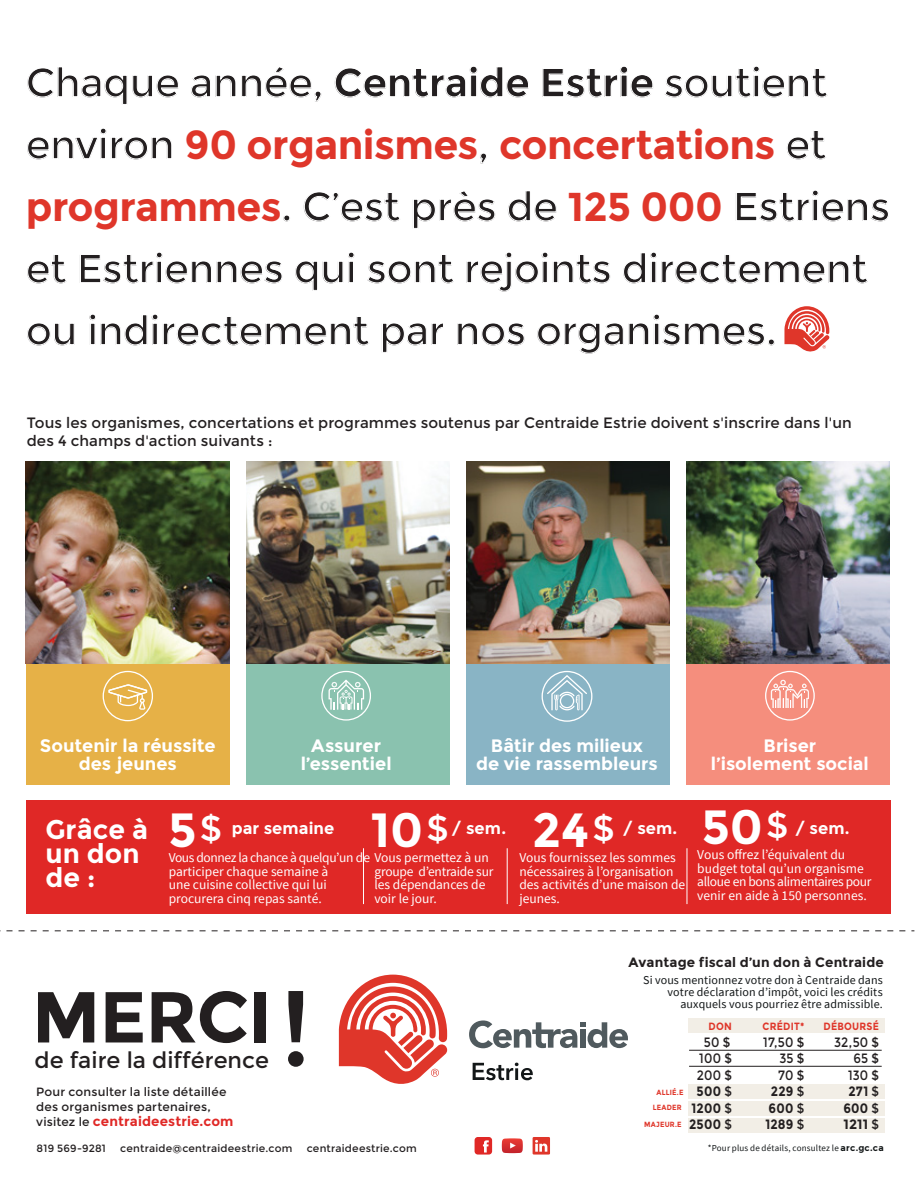
<style>
.page{position:relative;width:918px;height:1188px;background:#fff}
.page>*{position:absolute;margin:0;border:0;box-sizing:border-box;transform-origin:0 0}
.t1{font:104.55px "Montserrat";color:#231f20}
.t2{font:700 72px "Montserrat";letter-spacing:-.015em;color:#231f20}
.t3{font:40.35px/61.9px "Montserrat";letter-spacing:-.015em;color:#231f20}
.t4{font:700 27px/24px "Montserrat";color:#fff}
.t5{font:22.5px "Montserrat";color:#231f20}
.t6{font:700 18px/18px "Montserrat";color:#fff;text-align:center}
.t7{font:700 16.5px "Montserrat";letter-spacing:.005em;color:#fff}
.t8{font:15px/18px "Montserrat";letter-spacing:.005em;color:#231f20}
.t9{font:13.5px/13.5px "Source Sans Pro";color:#fff}
.t10{font:700 13.5px "Montserrat";letter-spacing:.015em;color:#231f20}
.t11{font:13.5px "Montserrat";letter-spacing:.015em;color:#231f20;scale:.9 1}
.t12{font:700 13.5px "Montserrat";letter-spacing:.015em;color:#231f20;scale:.9 1}
.t13{font:700 13.5px "Montserrat";letter-spacing:.01em;color:#e02826}
.t14{font:12px/12px "Source Sans Pro";letter-spacing:.01em;color:#131718;text-align:right}
.t15{font:12px/15px "Montserrat";letter-spacing:.015em;color:#231f20}
.t16{font:10.5px "Montserrat";letter-spacing:.02em;color:#231f20}
.t17{font:700 10.5px "Montserrat";letter-spacing:.025em;color:#df362a;scale:.9 1}
.t18{font:9px "Source Sans Pro";letter-spacing:.02em;color:#131718}
.t19{font:700 7.5px/16.4px "Montserrat";letter-spacing:.03em;color:#df362a;text-align:right;scale:.9 1}
.s1{font-weight:700}
.s2{font-weight:700;color:#df362a}
.s3{font-size:48px}
.s4{font-weight:400;font-size:36px}
.s5{font-weight:400}
.s6{font-weight:400;font-size:12px;color:#231f20}
.s7{font-family:"Montserrat";font-weight:700}
</style>
<div class="page">
<div style="left:26px;top:523px;width:203px;height:262px;background:#e6b147"></div>
<img style="left:26px;top:462px;width:203px;height:202px">
<div style="left:246px;top:523px;width:203px;height:262px;background:#8ac2af"></div>
<img style="left:246px;top:462px;width:203px;height:202px">
<div style="left:466px;top:523px;width:204px;height:262px;background:#89b4c5"></div>
<img style="left:466px;top:462px;width:203px;height:202px">
<div style="left:686px;top:523px;width:204px;height:262px;background:#f58e7d"></div>
<img style="left:686px;top:462px;width:204px;height:202px">
<div style="left:688px;top:1018px;width:197px;height:15px;background:#f2eee6"></div>
<div style="left:688px;top:1084px;width:197px;height:15px;background:#f2eee6"></div>
<div style="left:688px;top:1101px;width:197px;height:15px;background:#f2eee6"></div>
<div style="left:688px;top:1118px;width:197px;height:14px;background:#f2eee6"></div>
<div style="left:26px;top:800px;width:865px;height:113px;background:#e02826"></div>
<svg style="left:0;top:930px;width:914px;height:1px"></svg>
<svg style="left:339px;top:975px;width:108px;height:109px"></svg>
<svg style="left:469px;top:1020px;width:159px;height:28px"></svg>
<svg style="left:473px;top:1063px;width:60px;height:17px"></svg>
<hr style="left:363px;top:848px;width:1px;height:56px;background:#fff">
<hr style="left:507px;top:848px;width:1px;height:56px;background:#fff">
<hr style="left:687px;top:848px;width:1px;height:56px;background:#fff">
<hr style="left:689px;top:1050px;width:193px;height:1px;background:#231f20">
<svg style="left:784px;top:306px;width:45px;height:46px"></svg>
<hr style="left:689px;top:1066px;width:193px;height:1px;background:#231f20">
<svg style="left:475px;top:1137px;width:17px;height:18px"></svg>
<div style="left:533px;top:1137px;width:17px;height:18px;background:#df362a"></div>
<svg style="left:535px;top:1140px;width:12px;height:12px"></svg>
<svg style="left:502px;top:1138px;width:21px;height:15px"></svg>
<svg style="left:321px;top:671px;width:50px;height:50px"></svg>
<svg style="left:542px;top:671px;width:50px;height:51px"></svg>
<svg style="left:765px;top:671px;width:50px;height:50px"></svg>
<svg style="left:103px;top:671px;width:50px;height:50px"></svg>
<h3 class="t3" style="left:26px;top:52px;width:866px">Chaque année, <span class="s1">Centraide Estrie</span> soutient environ <span class="s2">90 organismes</span>, <span class="s2">concertations</span> et <span class="s2">programmes</span>. C’est près de <span class="s2">125 000</span> Estriens et Estriennes qui sont rejoints directement ou indirectement par nos organismes.</h3>
<p class="t8" style="left:27px;top:414px;width:827px">Tous les organismes, concertations et programmes soutenus par Centraide Estrie doivent s'inscrire dans l'un des 4 champs d'action suivants :</p>
<h3 class="t6" style="left:40px;top:736px;width:177px">Soutenir la réussite des jeunes</h3>
<h3 class="t6" style="left:301px;top:736px;width:92px">Assurer l’essentiel</h3>
<h3 class="t6" style="left:476px;top:736px;width:183px">Bâtir des milieux<br>de vie rassembleurs</h3>
<h3 class="t6" style="left:711px;top:736px;width:159px">Briser l’isolement social</h3>
<h3 class="t4" style="left:45px;top:818px;width:104px">Grâce à un don de :</h3>
<p class="t7" style="left:168px;top:819px;width:168px"><span class="s3">5</span> <span class="s4">$</span> par semaine</p>
<p class="t7" style="left:371px;top:819px;width:137px"><span class="s3">10</span> <span class="s4">$</span> / sem.</p>
<p class="t7" style="left:532px;top:819px;width:147px"><span class="s3">24</span> <span class="s4">$</span> / sem.</p>
<p class="t7" style="left:701px;top:819px;width:150px"><span class="s3">50</span> <span class="s4">$</span> / sem.</p>
<p class="t9" style="left:697px;top:848px;width:176px">Vous offrez l’équivalent du budget total qu’un organisme alloue en bons alimentaires pour venir en aide à 150 personnes.</p>
<p class="t9" style="left:169px;top:851px;width:322px">Vous donnez la chance à quelqu’un de Vous permettez à un participer chaque semaine à<br>une cuisine collective qui lui<br>procurera cinq repas santé.</p>
<p class="t9" style="left:519px;top:851px;width:167px">Vous fournissez les sommes nécessaires à l’organisation des activités d’une maison de jeunes.</p>
<p class="t9" style="left:374px;top:865px;width:121px">groupe d’entraide sur les dépendances de voir le jour.</p>
<p class="t10" style="left:629px;top:954px;width:257px">Avantage fiscal d’un don à Centraide</p>
<p class="t14" style="left:643px;top:974px;width:241px">Si vous mentionnez votre don à Centraide dans votre déclaration d’impôt, voici les crédits</p>
<h2 class="t2" style="left:32px;top:974px;width:242px">MERCI</h2>
<p class="t14" style="left:680px;top:998px;width:204px">auxquels vous pourriez être admissible.</p>
<h3 class="t5" style="left:35px;top:1047px;width:236px">de faire la différence</h3>
<h1 class="t1" style="left:280px;top:968px;width:32px">!</h1>
<p class="t17" style="left:709px;top:1020px;width:27px">DON</p>
<p class="t17" style="left:763px;top:1020px;width:48px">CRÉDIT*</p>
<p class="t17" style="left:823px;top:1020px;width:63px">DÉBOURSÉ</p>
<p class="t11" style="left:704px;top:1034px;width:31px">50 $</p>
<p class="t11" style="left:763px;top:1034px;width:47px">17,50 $</p>
<p class="t11" style="left:834px;top:1034px;width:51px">32,50 $</p>
<p class="t11" style="left:699px;top:1051px;width:38px">100 $</p>
<p class="t11" style="left:779px;top:1051px;width:29px">35 $</p>
<p class="t11" style="left:853px;top:1051px;width:30px">65 $</p>
<p class="t11" style="left:697px;top:1067px;width:41px">200 $</p>
<p class="t11" style="left:778px;top:1067px;width:31px">70 $</p>
<p class="t11" style="left:848px;top:1067px;width:36px">130 $</p>
<p class="t12" style="left:697px;top:1083px;width:41px">500 <span class="s5">$</span></p>
<p class="t12" style="left:771px;top:1083px;width:39px">229 <span class="s5">$</span></p>
<p class="t12" style="left:848px;top:1083px;width:36px">271 <span class="s5">$</span></p>
<p class="t12" style="left:692px;top:1100px;width:46px">1200 <span class="s5">$</span></p>
<p class="t12" style="left:769px;top:1100px;width:41px">600 <span class="s5">$</span></p>
<p class="t12" style="left:843px;top:1100px;width:41px">600 <span class="s5">$</span></p>
<p class="t12" style="left:689px;top:1116px;width:49px">2500 <span class="s5">$</span></p>
<p class="t12" style="left:765px;top:1116px;width:45px">1289 <span class="s5">$</span></p>
<p class="t10" style="left:844px;top:1116px;width:37px">1211 <span class="s5">$</span></p>
<p class="t15" style="left:36px;top:1084px;width:192px">Pour consulter la liste détaillée des organismes partenaires,</p>
<p class="t13" style="left:36px;top:1113px;width:199px"><span class="s6">visitez le</span> centraideestrie.com</p>
<p class="t19" style="left:657px;top:1084px;width:31px">ALLIÉ.E</p>
<p class="t19" style="left:644px;top:1099px;width:43px">LEADER<br>MAJEUR.E</p>
<p class="t16" style="left:37px;top:1142px;width:71px">819 569-9281</p>
<p class="t16" style="left:120px;top:1142px;width:174px">centraide@centraideestrie.com</p>
<p class="t16" style="left:307px;top:1142px;width:112px">centraideestrie.com</p>
<p class="t18" style="left:708px;top:1142px;width:177px">*Pour plus de détails, consultez le <span class="s7">arc.gc.ca</span></p>
</div>
